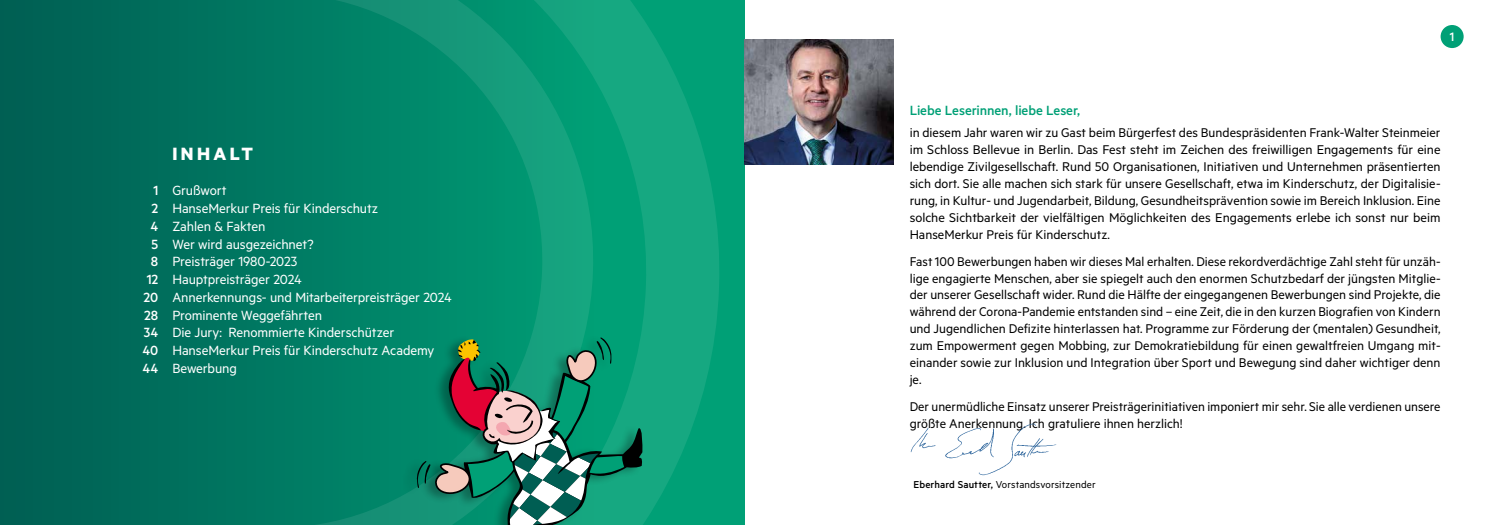
<style>
.page{position:relative;width:1489px;height:525px;background:#fff}
.page>*{position:absolute;margin:0;border:0;box-sizing:border-box;transform-origin:0 0}
.t1{font:700 20px "Metric Alt";letter-spacing:.165em;color:#fff}
.t2{font:15px/17.8px "Metric Alt";letter-spacing:-.005em;color:#fff}
.t3{font:500 15px "Metric Alt";letter-spacing:-.005em;color:#00a076}
.t4{font:500 15px/17.8px "Metric Alt";color:#fff;text-align:right}
.t5{font:14.25px/16.9px "Metric Alt";color:#000;text-align:justify}
.t6{font:500 13.75px "Metric Alt";color:#fff}
.t7{font:11.25px "Metric Alt";letter-spacing:.01em;color:#000}
.s1{font-weight:500}
</style>
<div class="page">
<div style="left:1440px;top:25px;width:23px;height:23px;background:#00a076;border-radius:50%"></div>
<div style="left:0;top:0;width:744px;height:524px;background:#006758"></div>
<svg style="left:197px;top:0;width:553px;height:524px;background:#10a07b"></svg>
<svg style="left:212px;top:0;width:414px;height:524px;background:#03886b"></svg>
<img style="left:744px;top:40px;width:149px;height:124px">
<div style="left:402px;top:334px;width:240px;height:190px;background:#000;opacity:.3"></div>
<svg style="left:416px;top:337px;width:226px;height:187px;background:#368d75"></svg>
<img style="left:910px;top:423px;width:147px;height:53px">
<p class="t4" style="left:142px;top:181px;width:17px">1<br>2<br>4<br>5<br>8<br>12<br>20<br>28<br>34<br>40<br>44</p>
<h1 class="t1" style="left:172px;top:141px;width:82px">INHALT</h1>
<p class="t2" style="left:172px;top:181px;width:281px">Grußwort<br>HanseMerkur Preis für Kinderschutz<br>Zahlen &amp; Fakten<br>Wer wird ausgezeichnet?<br>Preisträger 1980-2023<br>Hauptpreisträger 2024<br>Annerkennungs- und Mitarbeiterpreisträger 2024<br>Prominente Weggefährten<br>Die Jury: Renommierte Kinderschützer<br>HanseMerkur Preis für Kinderschutz Academy<br>Bewerbung</p>
<p class="t6" style="left:1449px;top:28px;width:6px">1</p>
<p class="t3" style="left:909px;top:102px;width:172px">Liebe Leserinnen, liebe Leser,</p>
<p class="t5" style="left:909px;top:124px;width:532px">in diesem Jahr waren wir zu Gast beim Bürgerfest des Bundespräsidenten Frank-Walter Steinmeier im Schloss Bellevue in Berlin. Das Fest steht im Zeichen des freiwilligen Engagements für eine lebendige Zivilgesellschaft. Rund 50 Organisationen, Initiativen und Unternehmen präsentierten sich dort. Sie alle machen sich stark für unsere Gesellschaft, etwa im Kinderschutz, der Digitalisie&shy;rung, in Kultur- und Jugendarbeit, Bildung, Gesundheitsprävention sowie im Bereich Inklusion. Eine solche Sichtbarkeit der vielfältigen Möglichkeiten des Engagements erlebe ich sonst nur beim HanseMerkur Preis für Kinderschutz.</p>
<p class="t5" style="left:909px;top:252px;width:532px">Fast 100 Bewerbungen haben wir dieses Mal erhalten. Diese rekordverdächtige Zahl steht für unzäh&shy;lige engagierte Menschen, aber sie spiegelt auch den enormen Schutzbedarf der jüngsten Mitglie&shy;der unserer Gesellschaft wider. Rund die Hälfte der eingegangenen Bewerbungen sind Projekte, die während der Corona-Pandemie entstanden sind – eine Zeit, die in den kurzen Biografien von Kindern und Jugendlichen Defizite hinterlassen hat. Programme zur Förderung der (mentalen) Gesundheit, zum Empowerment gegen Mobbing, zur Demokratiebildung für einen gewaltfreien Umgang mit&shy;einander sowie zur Inklusion und Integration über Sport und Bewegung sind daher wichtiger denn je.</p>
<p class="t5" style="left:909px;top:397px;width:532px">Der unermüdliche Einsatz unserer Preisträgerinitiativen imponiert mir sehr. Sie alle verdienen unsere größte Anerkennung. Ich gratuliere ihnen herzlich!</p>
<p class="t7" style="left:913px;top:478px;width:183px"><span class="s1">Eberhard Sautter,</span> Vorstandsvorsitzender</p>
</div>
